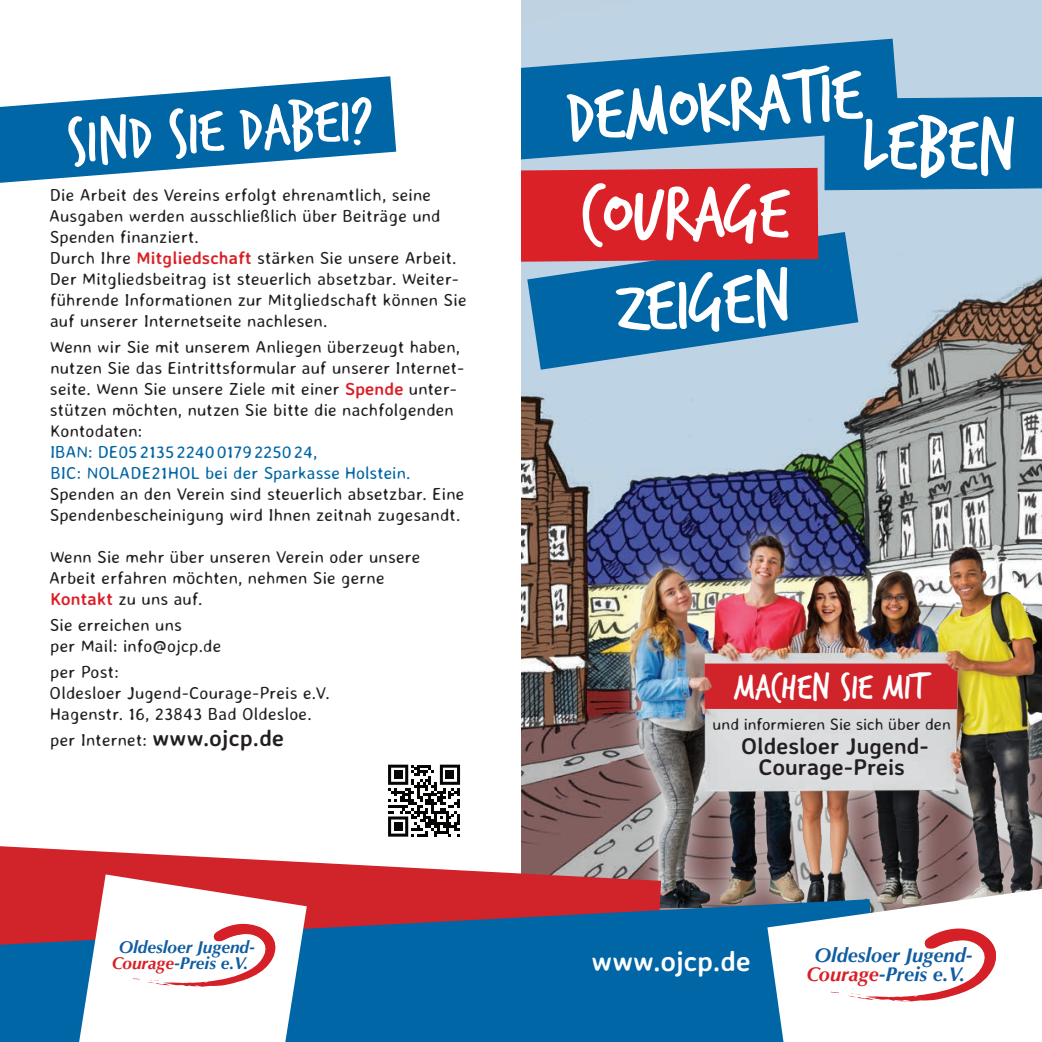
<style>
.page{position:relative;width:1042px;height:1042px;background:#fff}
.page>*{position:absolute;margin:0;border:0;box-sizing:border-box;transform-origin:0 0}
.t1{font:80.5px "Trash Hand";color:#fff}
.t2{font:66.67px "Trash Hand";color:#fff}
.t3{font:38.5px "Trash Hand";letter-spacing:.01em;color:#fff}
.t4{font:700 28px "Averia Sans Libre";color:#fff}
.t5{font:700 22.75px/21px "Averia Sans Libre";color:#231f20;text-align:center}
.t6{font:italic 700 19.95px/19.1px "Optima";color:#105da1;text-align:center}
.t7{font:300 17.5px/21px "Averia Sans Libre";letter-spacing:.01em;color:#231f20}
.t8{font:300 17.5px/21px "Averia Sans Libre";color:#0166a5}
.t9{font:italic 700 17.15px/16.4px "Optima";color:#105da1;text-align:center}
.t10{font:300 16.62px "Averia Sans Libre";letter-spacing:-.005em;color:#231f20}
.s1{font-weight:700;color:#da2128}
.s2{font-weight:700;font-size:22.75px}
.s3{color:#d62027}
</style>
<div class="page">
<img style="left:521px;top:0;width:521px;height:846px">
<div style="left:607px;top:514px;width:435px;height:416px;background:#fff;opacity:.75"></div>
<img style="left:612px;top:527px;width:430px;height:372px">
<img style="left:650px;top:632px;width:388px;height:85px">
<svg style="left:0;top:846px;width:661px;height:53px;fill:#d1232a"></svg>
<svg style="left:0;top:899px;width:767px;height:143px;background:#1e5c92"></svg>
<svg style="left:767px;top:889px;width:275px;height:153px"></svg>
<div style="left:824px;top:96px;width:218px;height:95px;background:#0166a5"></div>
<svg style="left:521px;top:39px;width:379px;height:129px;background:#2e80b3"></svg>
<svg style="left:527px;top:232px;width:331px;height:138px;background:#3383b5"></svg>
<div style="left:521px;top:168px;width:297px;height:95px;background:#da2128"></div>
<svg style="left:79px;top:874px;width:228px;height:168px"></svg>
<svg style="left:0;top:76px;width:396px;height:107px"></svg>
<svg style="left:388px;top:764px;width:72px;height:72px"></svg>
<div style="left:394px;top:770px;width:8px;height:9px;background:#040503"></div>
<div style="left:446px;top:770px;width:8px;height:9px;background:#040503"></div>
<div style="left:394px;top:822px;width:8px;height:9px;background:#040503"></div>
<h2 class="t2" style="left:66px;top:109px;width:308px;rotate:-4deg">SIND SIE DABEI?</h2>
<p class="t7" style="left:49px;top:185px;width:419px">Die Arbeit des Vereins erfolgt ehrenamtlich, seine Ausgaben werden ausschließlich über Beiträge und Spenden finanziert.<br>Durch Ihre <span class="s1">Mitgliedschaft</span> stärken Sie unsere Arbeit.<br>Der Mitgliedsbeitrag ist steuerlich absetzbar. Weiter&shy;führende Informationen zur Mitgliedschaft können Sie auf unserer Internetseite nachlesen.</p>
<p class="t7" style="left:50px;top:337px;width:416px">Wenn wir Sie mit unserem Anliegen überzeugt haben, nutzen Sie das Eintrittsformular auf unserer Internet&shy;seite. Wenn Sie unsere Ziele mit einer <span class="s1">Spende</span> unter&shy;stützen möchten, nutzen Sie bitte die nachfolgenden Kontodaten:</p>
<p class="t8" style="left:50px;top:442px;width:362px">IBAN: DE05213522400179225024,<br>BIC: NOLADE21HOL bei der Sparkasse Holstein.</p>
<p class="t7" style="left:50px;top:484px;width:416px">Spenden an den Verein sind steuerlich absetzbar. Eine<br>Spendenbescheinigung wird Ihnen zeitnah zugesandt.</p>
<p class="t7" style="left:49px;top:547px;width:373px">Wenn Sie mehr über unseren Verein oder unsere<br>Arbeit erfahren möchten, nehmen Sie gerne<br><span class="s1">Kontakt</span> zu uns auf.</p>
<p class="t7" style="left:50px;top:615px;width:173px">Sie erreichen uns<br>per Mail: info@ojcp.de</p>
<p class="t7" style="left:50px;top:661px;width:281px">per Post:<br>Oldesloer Jugend-Courage-Preis e.V.<br>Hagenstr. 16, 23843 Bad Oldesloe.</p>
<p class="t7" style="left:50px;top:729px;width:235px">per Internet: <span class="s2">www.ojcp.de</span></p>
<p class="t9" style="left:112px;top:939px;width:145px">Oldesloer Jugend-<br><span class="s3">Courage</span>-Preis e.V.</p>
<h1 class="t1" style="left:563px;top:79px;width:297px;rotate:-5deg">DEMOKRATIE</h1>
<h1 class="t1" style="left:862px;top:106px;width:155px">LEBEN</h1>
<h1 class="t1" style="left:581px;top:174px;width:209px">COURAGE</h1>
<h1 class="t1" style="left:614px;top:270px;width:175px;rotate:-5deg">ZEIGEN</h1>
<h3 class="t3" style="left:734px;top:668px;width:193px">MACHEN SIE MIT</h3>
<p class="t10" style="left:712px;top:714px;width:240px">und informieren Sie sich über den</p>
<h3 class="t5" style="left:741px;top:735px;width:189px">Oldesloer Jugend-<br>Courage-Preis</h3>
<h3 class="t4" style="left:591px;top:943px;width:161px">www.ojcp.de</h3>
<p class="t6" style="left:806px;top:946px;width:167px">Oldesloer Jugend-<br><span class="s3">Courage</span>-Preis e.V.</p>
</div>
